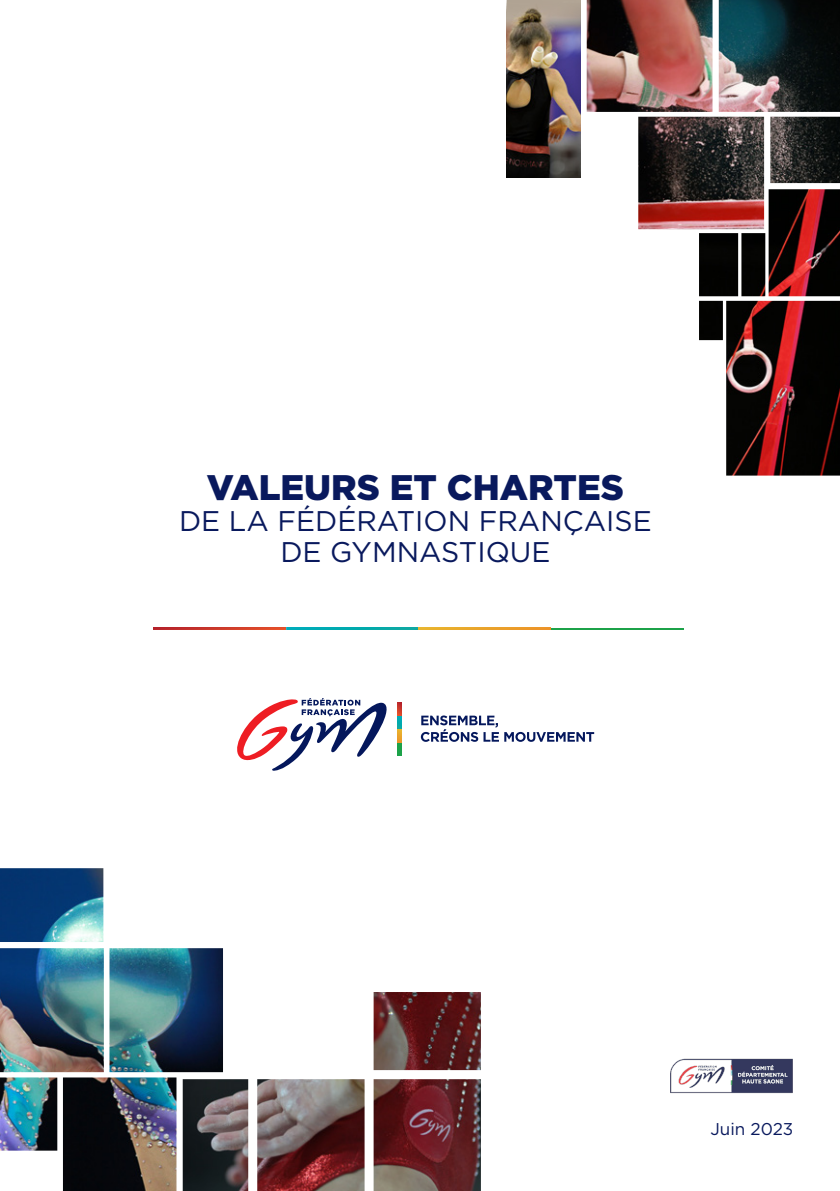
<style>
.page{position:relative;width:840px;height:1191px;background:#fff}
.page>*{position:absolute;margin:0;border:0;box-sizing:border-box;transform-origin:0 0}
.t1{font:900 35.6px "Gotham HTF";color:#09195d}
.t2{font:28.4px/31.2px "Gotham HTF";color:#09195d;text-align:center}
.t3{font:17px "Gotham HTF";color:#09195d}
</style>
<div class="page">
<svg style="left:237px;top:698px;width:164px;height:72px"></svg>
<svg style="left:420px;top:715px;width:78px;height:27px"></svg>
<svg style="left:504px;top:732px;width:90px;height:10px"></svg>
<hr style="left:550px;top:628px;width:133px;height:1px;background:#1ca249">
<img style="left:153px;top:628px;width:397px;height:1px">
<img style="left:586px;top:0;width:253px;height:229px">
<img style="left:698px;top:189px;width:141px;height:286px">
<img style="left:223px;top:992px;width:257px;height:199px">
<img style="left:506px;top:0;width:74px;height:177px">
<img style="left:0;top:868px;width:223px;height:323px">
<img style="left:670px;top:1058px;width:123px;height:35px">
<p class="t1" style="left:207px;top:467px;width:418px">VALEURS ET CHARTES</p>
<p class="t2" style="left:179px;top:505px;width:474px">DE LA FÉDÉRATION FRANÇAISE<br>DE GYMNASTIQUE</p>
<p class="t3" style="left:710px;top:1120px;width:84px">Juin 2023</p>
</div>
